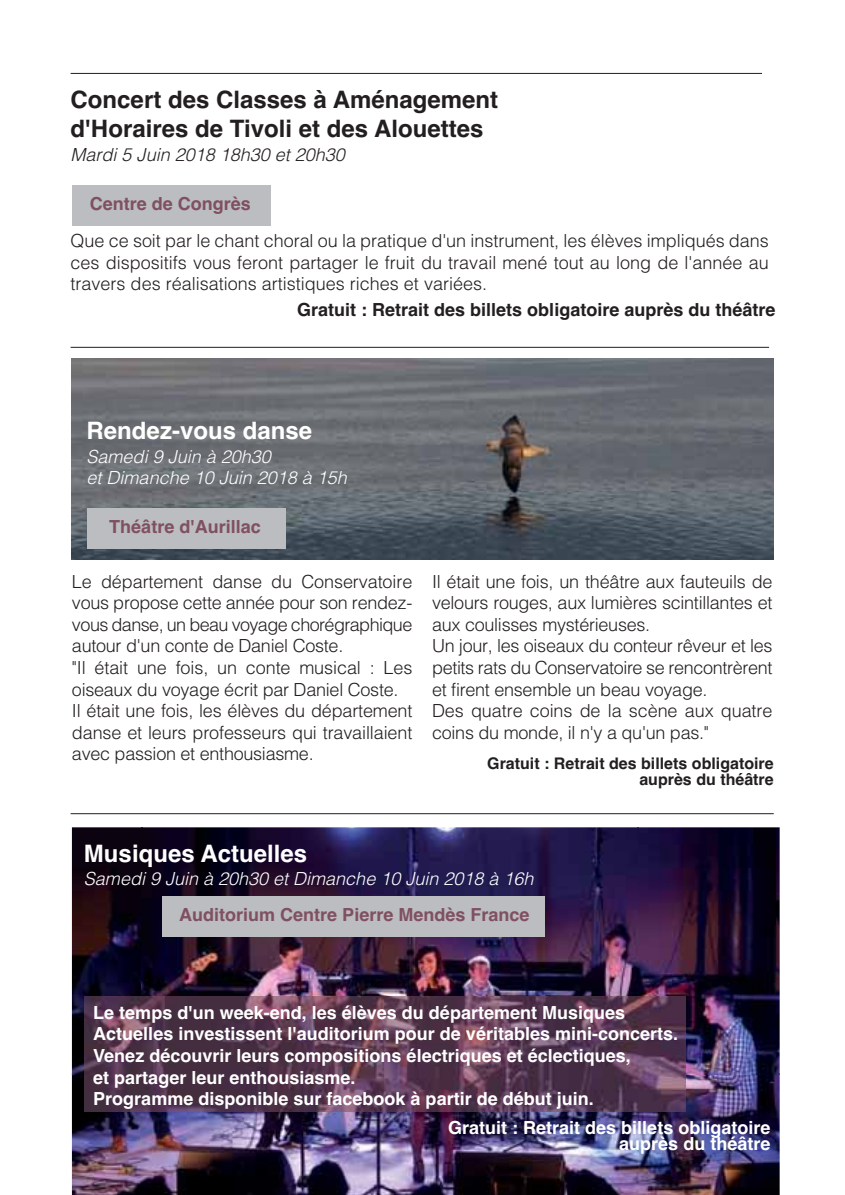
<style>
.page{position:relative;width:845px;height:1195px;background:#fff}
.page>*{position:absolute;margin:0;border:0;box-sizing:border-box;transform-origin:0 0}
.t1{font:700 24px/28.8px "Helvetica";color:#231f20}
.t2{font:700 24px "Helvetica";color:#fff}
.t3{font:300 18px/21.6px "Helvetica";letter-spacing:-.015em;color:#231f20}
.t4{font:700 18px/21.6px "Helvetica";color:#fff;text-align:right}
.t5{font:italic 300 18px/21.6px "Helvetica";color:#fff}
.t6{font:700 18px "Helvetica";color:#805061}
.t7{font:700 18px "Helvetica";color:#231f20}
.t8{font:italic 300 18px "Helvetica";color:#231f20}
.t9{font:700 16px/16px "Helvetica";color:#231f20;text-align:right}
</style>
<div class="page">
<img style="left:72px;top:358px;width:701px;height:201px">
<hr style="left:71px;top:73px;width:690px;height:1px;background:#231f20">
<hr style="left:71px;top:813px;width:702px;height:1px;background:#231f20">
<hr style="left:71px;top:347px;width:697px;height:1px;background:#231f20">
<div style="left:72px;top:185px;width:199px;height:40px;background:#bbbdc0"></div>
<div style="left:87px;top:507px;width:198px;height:41px;background:#bbbdc0"></div>
<img style="left:72px;top:1074px;width:707px;height:120px">
<img style="left:72px;top:827px;width:70px;height:247px">
<img style="left:638px;top:827px;width:141px;height:247px">
<img style="left:142px;top:827px;width:496px;height:169px">
<div style="left:162px;top:895px;width:383px;height:41px;background:#bbbdc0"></div>
<img style="left:84px;top:996px;width:600px;height:115px">
<h1 class="t1" style="left:71px;top:87px;width:429px">Concert des Classes à Aménagement d'Horaires de Tivoli et des Alouettes</h1>
<p class="t8" style="left:71px;top:147px;width:276px">Mardi 5 Juin 2018 18h30 et 20h30</p>
<p class="t6" style="left:90px;top:197px;width:163px">Centre de Congrès</p>
<p class="t3" style="left:71px;top:231px;width:699px;text-align:justify">Que ce soit par le chant choral ou la pratique d'un instrument, les élèves impliqués dans ces dispositifs vous feront partager le fruit du travail mené tout au long de l'année au travers des réalisations artistiques riches et variées.</p>
<p class="t7" style="left:297px;top:303px;width:480px">Gratuit : Retrait des billets obligatoire auprès du théâtre</p>
<h1 class="t2" style="left:87px;top:422px;width:227px">Rendez-vous danse</h1>
<p class="t5" style="left:87px;top:447px;width:262px">Samedi 9 Juin à 20h30<br>et Dimanche 10 Juin 2018 à 15h</p>
<p class="t6" style="left:109px;top:520px;width:153px">Théâtre d'Aurillac</p>
<p class="t3" style="left:72px;top:572px;width:342px">Le département danse du Conservatoire vous propose cette année pour son rendez&shy;vous danse, un beau voyage chorégraphique autour d'un conte de Daniel Coste.<br>"Il était une fois, un conte musical : Les oiseaux du voyage écrit par Daniel Coste.<br>Il était une fois, les élèves du département danse et leurs professeurs qui travaillaient avec passion et enthousiasme.</p>
<p class="t3" style="left:432px;top:572px;width:342px">Il était une fois, un théâtre aux fauteuils de velours rouges, aux lumières scintillantes et aux coulisses mystérieuses.<br>Un jour, les oiseaux du conteur rêveur et les petits rats du Conservatoire se rencontrèrent et firent ensemble un beau voyage.<br>Des quatre coins de la scène aux quatre coins du monde, il n'y a qu'un pas."</p>
<p class="t9" style="left:487px;top:757px;width:288px">Gratuit : Retrait des billets obligatoire auprès du théâtre</p>
<h1 class="t2" style="left:84px;top:844px;width:225px">Musiques Actuelles</h1>
<p class="t5" style="left:84px;top:869px;width:451px">Samedi 9 Juin à 20h30 et Dimanche 10 Juin 2018 à 16h</p>
<p class="t6" style="left:179px;top:907px;width:352px">Auditorium Centre Pierre Mendès France</p>
<p class="t4" style="left:93px;top:1003px;width:586px;text-align:left">Le temps d'un week-end, les élèves du département Musiques Actuelles investissent l'auditorium pour de véritables mini-concerts.<br>Venez découvrir leurs compositions électriques et éclectiques,<br>et partager leur enthousiasme.<br>Programme disponible sur facebook à partir de début juin.</p>
<p class="t4" style="left:448px;top:1120px;width:324px;line-height:16px">Gratuit : Retrait des billets obligatoire auprès du théâtre</p>
</div>
